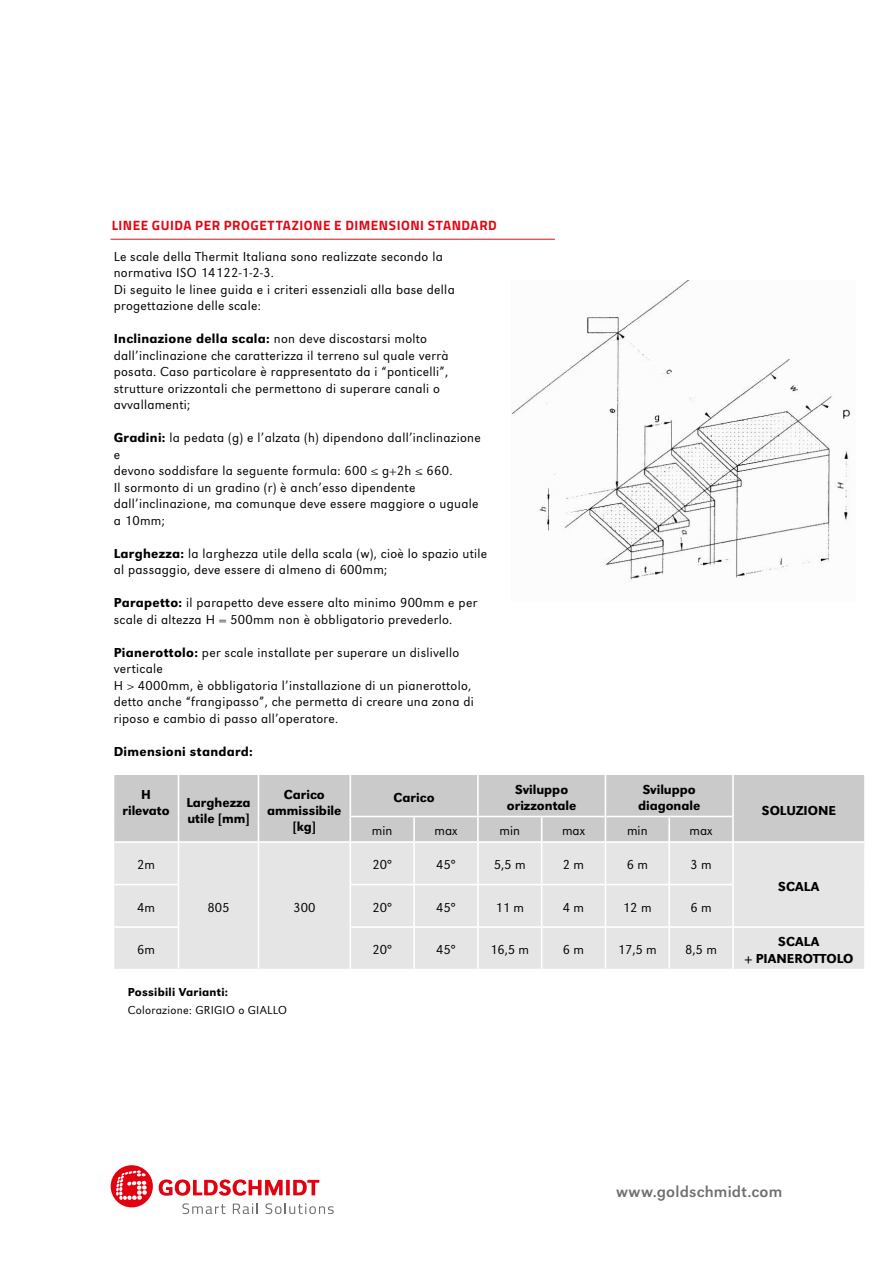
<style>
.page{position:relative;width:893px;height:1263px;background:#fff}
.page>*{position:absolute;margin:0;border:0;box-sizing:border-box;transform-origin:0 0}
.t1{font:16.5px "URW Grotesk";letter-spacing:.01em;color:#706f6f}
.t2{font:300 13.5px/16.5px "URW Grotesk";letter-spacing:.02em;color:#000}
.t3{font:500 13.5px/16.2px "URW Grotesk";color:#000;text-align:center}
.t4{font:700 13.5px "Titillium Web";letter-spacing:.04em;color:#e30613}
.t5{font:500 13.5px "URW Grotesk";letter-spacing:.02em;color:#000}
.t6{font:300 12px "URW Grotesk";letter-spacing:.02em;color:#000}
.t7{font:500 12px "URW Grotesk";letter-spacing:.02em;color:#000}
.s1{font-weight:500}
</style>
<div class="page">
<hr style="left:111px;top:239px;width:444px;height:1px;background:#cd1719">
<svg style="left:159px;top:1179px;width:160px;height:17px"></svg>
<svg style="left:111px;top:1165px;width:42px;height:42px"></svg>
<svg style="left:182px;top:1203px;width:44px;height:11px"></svg>
<svg style="left:233px;top:1203px;width:25px;height:11px"></svg>
<svg style="left:266px;top:1203px;width:68px;height:11px"></svg>
<div style="left:114px;top:775px;width:750px;height:66px;background:#cacaca"></div>
<div style="left:114px;top:843px;width:750px;height:126px;background:#e5e5e5"></div>
<hr style="left:178px;top:843px;width:1px;height:41px;background:#fff">
<hr style="left:178px;top:884px;width:1px;height:43px;background:#fff">
<hr style="left:178px;top:927px;width:1px;height:42px;background:#fff">
<hr style="left:114px;top:884px;width:64px;height:1px;background:#fff">
<hr style="left:114px;top:926px;width:64px;height:2px;background:#fff">
<hr style="left:178px;top:775px;width:1px;height:41px;background:#fff">
<svg style="left:178px;top:816px;width:1px;height:25px"></svg>
<hr style="left:349px;top:816px;width:65px;height:1px;background:#fff">
<hr style="left:414px;top:816px;width:64px;height:1px;background:#fff">
<hr style="left:478px;top:816px;width:64px;height:1px;background:#fff">
<hr style="left:542px;top:816px;width:63px;height:1px;background:#fff">
<hr style="left:606px;top:816px;width:63px;height:1px;background:#fff">
<hr style="left:669px;top:816px;width:63px;height:1px;background:#fff">
<hr style="left:351px;top:884px;width:63px;height:1px;background:#fff">
<hr style="left:414px;top:884px;width:64px;height:1px;background:#fff">
<hr style="left:478px;top:884px;width:64px;height:1px;background:#fff">
<hr style="left:542px;top:884px;width:63px;height:1px;background:#fff">
<hr style="left:606px;top:884px;width:62px;height:1px;background:#fff">
<hr style="left:670px;top:884px;width:62px;height:1px;background:#fff">
<hr style="left:351px;top:926px;width:63px;height:2px;background:#fff">
<hr style="left:414px;top:926px;width:64px;height:2px;background:#fff">
<hr style="left:478px;top:926px;width:64px;height:2px;background:#fff">
<hr style="left:542px;top:926px;width:63px;height:2px;background:#fff">
<hr style="left:606px;top:926px;width:62px;height:2px;background:#fff">
<hr style="left:670px;top:926px;width:62px;height:2px;background:#fff">
<hr style="left:734px;top:926px;width:130px;height:2px;background:#fff">
<hr style="left:349px;top:817px;width:2px;height:24px;background:#fff">
<hr style="left:413px;top:817px;width:2px;height:24px;background:#fff">
<svg style="left:541px;top:817px;width:1px;height:24px"></svg>
<hr style="left:258px;top:843px;width:1px;height:41px;background:#fff">
<hr style="left:349px;top:843px;width:2px;height:41px;background:#fff">
<hr style="left:413px;top:843px;width:2px;height:41px;background:#fff">
<hr style="left:477px;top:843px;width:2px;height:41px;background:#fff">
<hr style="left:541px;top:843px;width:1px;height:41px;background:#fff">
<hr style="left:258px;top:884px;width:1px;height:43px;background:#fff">
<hr style="left:349px;top:884px;width:2px;height:43px;background:#fff">
<hr style="left:413px;top:885px;width:2px;height:41px;background:#fff">
<hr style="left:477px;top:885px;width:2px;height:41px;background:#fff">
<hr style="left:541px;top:885px;width:1px;height:41px;background:#fff">
<hr style="left:258px;top:927px;width:1px;height:42px;background:#fff">
<hr style="left:349px;top:927px;width:2px;height:42px;background:#fff">
<hr style="left:413px;top:928px;width:2px;height:41px;background:#fff">
<hr style="left:477px;top:928px;width:2px;height:41px;background:#fff">
<hr style="left:541px;top:928px;width:1px;height:41px;background:#fff">
<hr style="left:258px;top:775px;width:1px;height:41px;background:#fff">
<hr style="left:349px;top:775px;width:2px;height:41px;background:#fff">
<hr style="left:477px;top:775px;width:2px;height:41px;background:#fff">
<svg style="left:258px;top:816px;width:1px;height:25px"></svg>
<hr style="left:605px;top:775px;width:1px;height:41px;background:#fff">
<hr style="left:732px;top:775px;width:2px;height:41px;background:#fff">
<hr style="left:477px;top:817px;width:2px;height:24px;background:#fff">
<svg style="left:605px;top:816px;width:1px;height:25px"></svg>
<hr style="left:668px;top:817px;width:2px;height:25px;background:#fff">
<hr style="left:732px;top:816px;width:2px;height:26px;background:#fff">
<hr style="left:605px;top:842px;width:1px;height:42px;background:#fff">
<hr style="left:668px;top:842px;width:2px;height:42px;background:#fff">
<hr style="left:732px;top:842px;width:2px;height:42px;background:#fff">
<hr style="left:605px;top:884px;width:1px;height:43px;background:#fff">
<hr style="left:668px;top:884px;width:2px;height:43px;background:#fff">
<hr style="left:732px;top:884px;width:2px;height:43px;background:#fff">
<hr style="left:605px;top:927px;width:1px;height:42px;background:#fff">
<hr style="left:668px;top:927px;width:2px;height:42px;background:#fff">
<hr style="left:732px;top:927px;width:2px;height:42px;background:#fff">
<img style="left:512px;top:281px;width:339px;height:299px">
<p class="t4" style="left:112px;top:215px;width:387px">LINEE GUIDA PER PROGETTAZIONE E DIMENSIONI STANDARD</p>
<p class="t2" style="left:114px;top:248px;width:343px">Le scale della Thermit Italiana sono realizzate secondo la normativa ISO 14122-1-2-3.<br>Di seguito le linee guida e i criteri essenziali alla base della progettazione delle scale:</p>
<p class="t2" style="left:114px;top:331px;width:336px"><span class="s1">Inclinazione della scala:</span> non deve discostarsi molto dall’inclinazione che caratterizza il terreno sul quale verrà posata. Caso particolare è rappresentato da i “ponticelli”, strutture orizzontali che permettono di superare canali o avvallamenti;</p>
<p class="t2" style="left:114px;top:430px;width:369px"><span class="s1">Gradini:</span> la pedata (g) e l’alzata (h) dipendono dall’inclinazione e<br>devono soddisfare la seguente formula: 600 ≤ g+2h ≤ 660.<br>Il sormonto di un gradino (r) è anch’esso dipendente dall’inclinazione, ma comunque deve essere maggiore o uguale a 10mm;</p>
<p class="t2" style="left:114px;top:545px;width:375px"><span class="s1">Larghezza:</span> la larghezza utile della scala (w), cioè lo spazio utile al passaggio, deve essere di almeno di 600mm;</p>
<p class="t2" style="left:114px;top:595px;width:365px"><span class="s1">Parapetto:</span> il parapetto deve essere alto minimo 900mm e per scale di altezza H = 500mm non è obbligatorio prevederlo.</p>
<p class="t2" style="left:114px;top:644px;width:362px"><span class="s1">Pianerottolo:</span> per scale installate per superare un dislivello verticale<br>H &gt; 4000mm, è obbligatoria l’installazione di un pianerottolo, detto anche “frangipasso”, che permetta di creare una zona di riposo e cambio di passo all’operatore.</p>
<p class="t5" style="left:114px;top:743px;width:141px">Dimensioni standard:</p>
<p class="t3" style="left:122px;top:786px;width:49px">H rilevato</p>
<p class="t3" style="left:186px;top:794px;width:66px;text-align:left">Larghezza utile [mm]</p>
<p class="t3" style="left:267px;top:786px;width:76px">Carico ammissibile [kg]</p>
<p class="t3" style="left:394px;top:789px;width:42px">Carico</p>
<p class="t3" style="left:507px;top:781px;width:71px">Sviluppo orizzontale</p>
<p class="t3" style="left:638px;top:781px;width:64px">Sviluppo diagonale</p>
<p class="t2" style="left:372px;top:822px;width:22px">min</p>
<p class="t2" style="left:434px;top:822px;width:25px">max</p>
<p class="t2" style="left:499px;top:822px;width:22px">min</p>
<p class="t2" style="left:562px;top:822px;width:25px">max</p>
<p class="t2" style="left:627px;top:822px;width:22px">min</p>
<p class="t2" style="left:690px;top:822px;width:25px">max</p>
<p class="t2" style="left:137px;top:857px;width:19px">2m</p>
<p class="t2" style="left:372px;top:857px;width:21px">20°</p>
<p class="t2" style="left:436px;top:857px;width:21px">45°</p>
<p class="t2" style="left:494px;top:857px;width:33px">5,5 m</p>
<p class="t2" style="left:563px;top:857px;width:23px">2 m</p>
<p class="t2" style="left:627px;top:857px;width:23px">6 m</p>
<p class="t2" style="left:690px;top:857px;width:23px">3 m</p>
<p class="t3" style="left:762px;top:802px;width:76px">SOLUZIONE</p>
<p class="t3" style="left:778px;top:878px;width:43px">SCALA</p>
<p class="t2" style="left:137px;top:899px;width:19px">4m</p>
<p class="t2" style="left:372px;top:899px;width:21px">20°</p>
<p class="t2" style="left:436px;top:899px;width:21px">45°</p>
<p class="t2" style="left:495px;top:899px;width:30px">11 m</p>
<p class="t2" style="left:563px;top:899px;width:23px">4 m</p>
<p class="t2" style="left:623px;top:899px;width:30px">12 m</p>
<p class="t2" style="left:690px;top:899px;width:23px">6 m</p>
<p class="t2" style="left:137px;top:942px;width:19px">6m</p>
<p class="t2" style="left:372px;top:942px;width:21px">20°</p>
<p class="t2" style="left:436px;top:942px;width:21px">45°</p>
<p class="t2" style="left:490px;top:942px;width:41px">16,5 m</p>
<p class="t2" style="left:563px;top:942px;width:23px">6 m</p>
<p class="t2" style="left:618px;top:942px;width:41px">17,5 m</p>
<p class="t2" style="left:685px;top:942px;width:33px">8,5 m</p>
<p class="t3" style="left:744px;top:934px;width:111px">SCALA<br>+ PIANEROTTOLO</p>
<p class="t2" style="left:207px;top:899px;width:23px">805</p>
<p class="t2" style="left:293px;top:899px;width:23px">300</p>
<p class="t7" style="left:128px;top:984px;width:102px">Possibili Varianti:</p>
<p class="t6" style="left:128px;top:1003px;width:161px">Colorazione: GRIGIO o GIALLO</p>
<p class="t1" style="left:616px;top:1182px;width:168px">www.goldschmidt.com</p>
</div>
